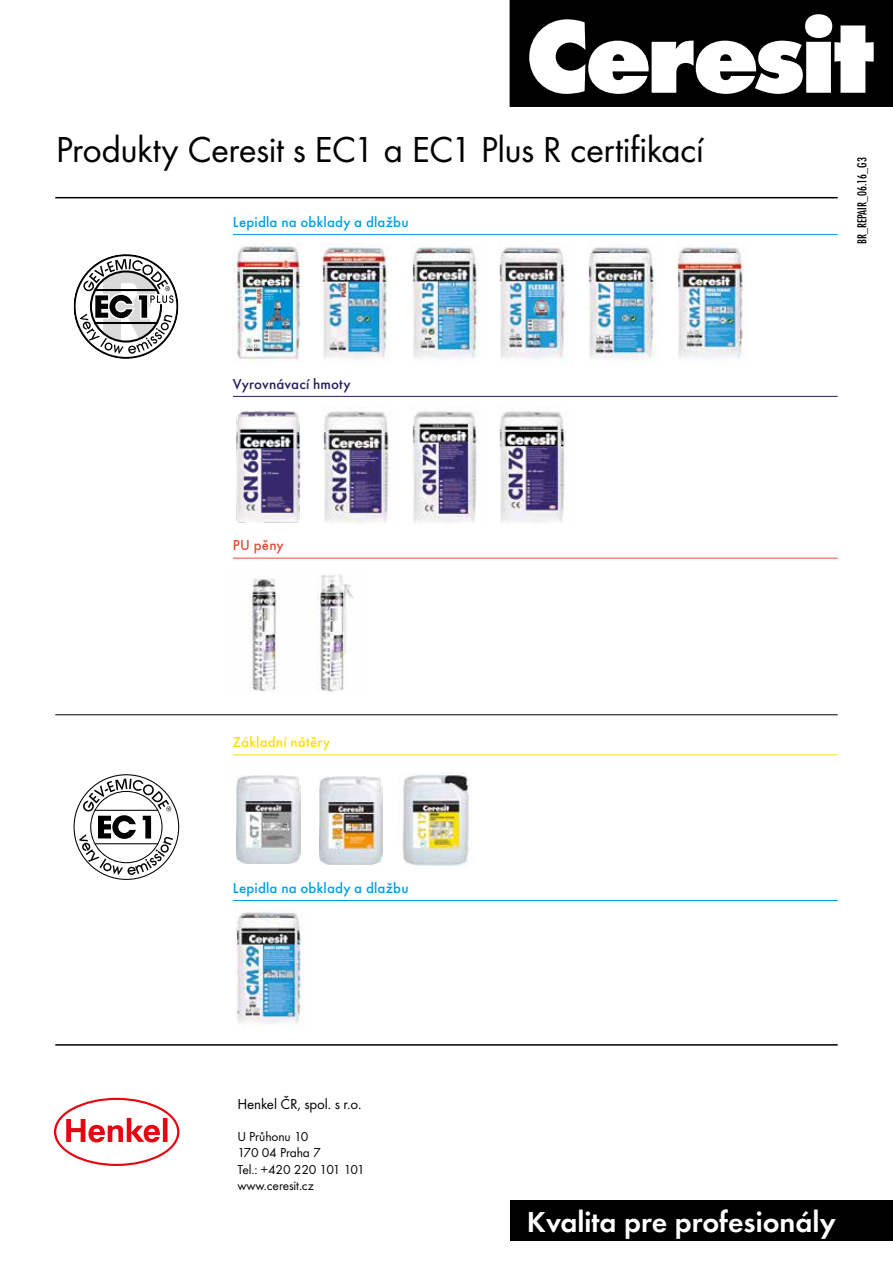
<style>
.page{position:relative;width:893px;height:1263px;background:#fff}
.page>*{position:absolute;margin:0;border:0;box-sizing:border-box;transform-origin:0 0}
.t1{font:37.5px "Futura TOT";letter-spacing:-.015em;color:#000}
.t2{font:600 29.85px "Futura TOT";color:#fff}
.t3{font:500 15px "Futura TOT";letter-spacing:.01em;color:#009fe3}
.t4{font:15px "Futura TOT";letter-spacing:-.01em;color:#000}
.t5{font:500 15px "Futura TOT";letter-spacing:.01em;color:#271d61}
.t6{font:500 15px "Futura TOT";letter-spacing:.01em;color:#ffdf00}
.t7{font:500 15px "Futura TOT";letter-spacing:.01em;color:#e84d38}
.t8{font:13.5px/16.2px "Futura TOT";letter-spacing:-.01em;color:#000}
.t9{font:condensed 12px "Futura Std";color:#000}
</style>
<div class="page">
<img style="left:236px;top:411px;width:65px;height:112px">
<img style="left:233px;top:243px;width:68px;height:119px">
<img style="left:588px;top:247px;width:68px;height:115px">
<img style="left:322px;top:245px;width:67px;height:115px">
<img style="left:677px;top:247px;width:68px;height:112px">
<img style="left:323px;top:407px;width:68px;height:117px">
<img style="left:499px;top:411px;width:68px;height:112px">
<img style="left:412px;top:247px;width:67px;height:114px">
<img style="left:236px;top:912px;width:67px;height:115px">
<img style="left:499px;top:247px;width:67px;height:113px">
<img style="left:412px;top:411px;width:65px;height:112px">
<svg style="left:54px;top:1098px;width:125px;height:68px"></svg>
<hr style="left:55px;top:197px;width:783px;height:1px;background:#000">
<hr style="left:55px;top:714px;width:783px;height:1px;background:#000">
<hr style="left:55px;top:1044px;width:783px;height:2px;background:#000">
<hr style="left:233px;top:234px;width:605px;height:1px;background:#009fe3">
<hr style="left:233px;top:900px;width:605px;height:1px;background:#009fe3">
<hr style="left:233px;top:396px;width:605px;height:1px;background:#271d61">
<img style="left:237px;top:776px;width:63px;height:88px">
<img style="left:403px;top:773px;width:66px;height:93px">
<img style="left:319px;top:776px;width:64px;height:88px">
<hr style="left:233px;top:754px;width:605px;height:1px;background:#ffdf00">
<img style="left:249px;top:578px;width:28px;height:114px">
<img style="left:317px;top:574px;width:37px;height:118px">
<hr style="left:233px;top:558px;width:605px;height:1px;background:#e84d38">
<svg style="left:74px;top:254px;width:104px;height:105px"></svg>
<svg style="left:74px;top:774px;width:105px;height:106px"></svg>
<svg style="left:510px;top:0;width:383px;height:107px"></svg>
<div style="left:510px;top:1201px;width:383px;height:40px;background:#000"></div>
<h1 class="t1" style="left:56px;top:127px;width:650px">Produkty Ceresit s EC1 a EC1 Plus R certifikací</h1>
<p class="t3" style="left:233px;top:213px;width:177px">Lepidla na obklady a dlažbu</p>
<p class="t5" style="left:233px;top:375px;width:119px">Vyrovnávací hmoty</p>
<p class="t7" style="left:233px;top:536px;width:52px">PU pěny</p>
<p class="t6" style="left:233px;top:733px;width:99px">Základní nátěry</p>
<p class="t3" style="left:233px;top:879px;width:177px">Lepidla na obklady a dlažbu</p>
<p class="t9" style="left:855px;top:244px;width:88px;rotate:-90deg">BR_REPAIR_06.16_G3</p>
<p class="t4" style="left:237px;top:1095px;width:126px">Henkel ČR, spol. s r.o.</p>
<p class="t8" style="left:237px;top:1128px;width:129px">U Průhonu 10<br>170 04 Praha 7<br>Tel.: +420 220 101 101 www.ceresit.cz</p>
<h2 class="t2" style="left:527px;top:1204px;width:310px">Kvalita pre profesionály</h2>
</div>
